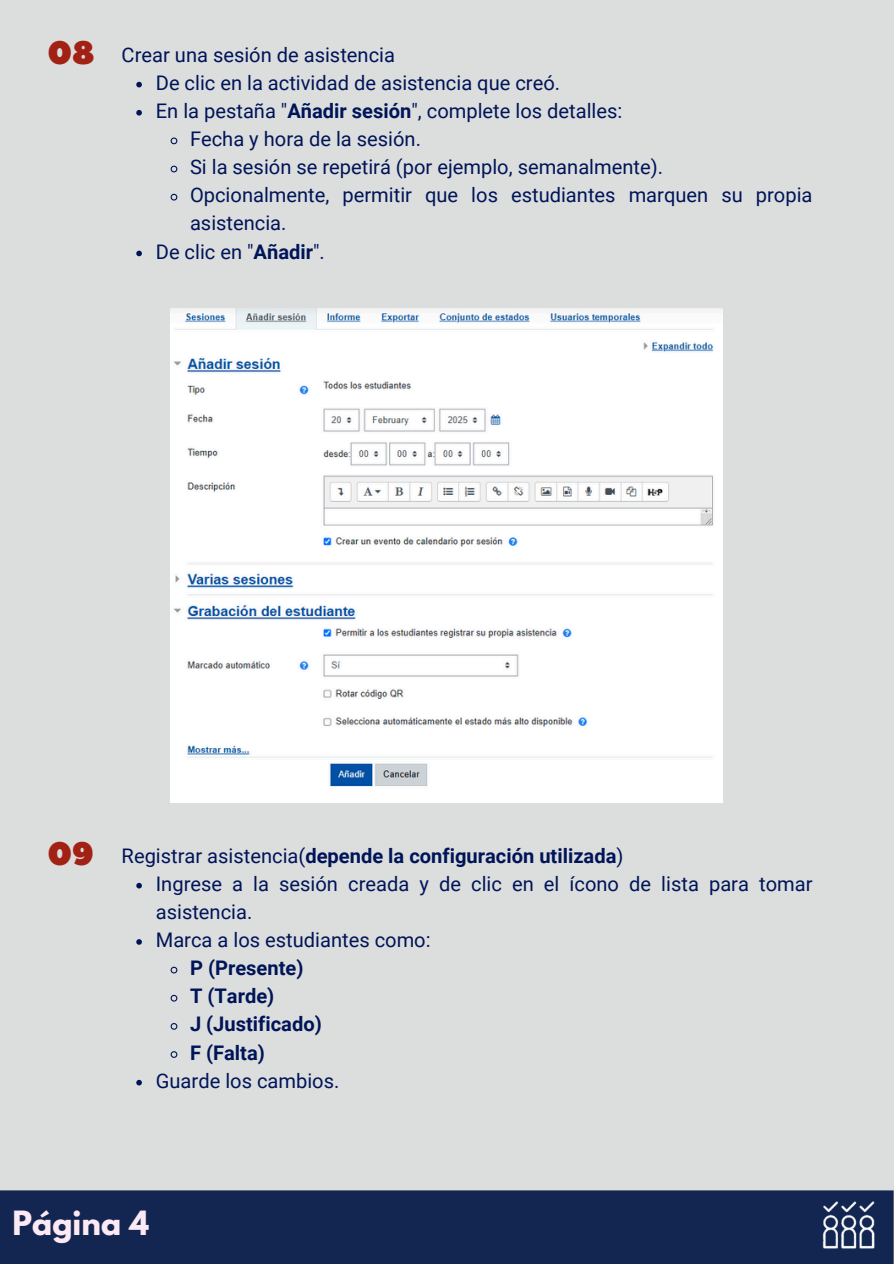
<style>
.page{position:relative;width:894px;height:1264px;background:#fff}
.page>*{position:absolute;margin:0;border:0;box-sizing:border-box;transform-origin:0 0}
.t1{font:32.55px "Peace Sans";color:#a22115}
.t2{font:700 29.55px "League Spartan";color:#fce9f3}
.t3{font:20.1px/28.2px "Roboto";color:#001458}
.t4{font:700 20.1px "Roboto";color:#001458}
.s1{font-weight:700}
.s2{font-weight:400}
</style>
<div class="page">
<div style="left:0;top:0;width:893px;height:1263px;background:#dcdedd"></div>
<div style="left:0;top:1190px;width:893px;height:73px;background:#132652"></div>
<img style="left:171px;top:308px;width:551px;height:494px">
<img style="left:822px;top:1201px;width:53px;height:47px">
<svg style="left:136px;top:82px;width:6px;height:5px"></svg>
<svg style="left:136px;top:110px;width:6px;height:6px"></svg>
<svg style="left:170px;top:137px;width:8px;height:8px"></svg>
<svg style="left:170px;top:165px;width:8px;height:8px"></svg>
<svg style="left:170px;top:193px;width:8px;height:8px"></svg>
<svg style="left:136px;top:251px;width:6px;height:5px"></svg>
<svg style="left:136px;top:882px;width:6px;height:6px"></svg>
<svg style="left:136px;top:939px;width:6px;height:5px"></svg>
<svg style="left:170px;top:966px;width:8px;height:8px"></svg>
<svg style="left:170px;top:994px;width:8px;height:8px"></svg>
<svg style="left:170px;top:1023px;width:8px;height:7px"></svg>
<svg style="left:170px;top:1051px;width:8px;height:7px"></svg>
<svg style="left:136px;top:1079px;width:6px;height:6px"></svg>
<p class="t1" style="left:47px;top:31px;width:49px">08</p>
<p class="t3" style="left:122px;top:41px;width:275px">Crear una sesión de asistencia</p>
<p class="t3" style="left:156px;top:69px;width:405px">De clic en la actividad de asistencia que creó.</p>
<p class="t3" style="left:156px;top:97px;width:468px">En la pestaña "<span class="s1">Añadir sesión</span>", complete los detalles:</p>
<p class="t3" style="left:190px;top:125px;width:232px">Fecha y hora de la sesión.</p>
<p class="t3" style="left:190px;top:153px;width:474px">Si la sesión se repetirá (por ejemplo, semanalmente).</p>
<p class="t3" style="left:190px;top:181px;width:623px">Opcionalmente, permitir que los estudiantes marquen su propia asistencia.</p>
<p class="t3" style="left:156px;top:237px;width:170px">De clic en "<span class="s1">Añadir</span>".</p>
<p class="t1" style="left:47px;top:832px;width:48px">09</p>
<p class="t4" style="left:122px;top:844px;width:503px"><span class="s2">Registrar asistencia(</span>depende la configuración utilizada<span class="s2">)</span></p>
<p class="t3" style="left:156px;top:869px;width:658px">Ingrese a la sesión creada y de clic en el ícono de lista para tomar asistencia.</p>
<p class="t3" style="left:156px;top:926px;width:276px">Marca a los estudiantes como:</p>
<p class="t4" style="left:190px;top:956px;width:115px">P (Presente)</p>
<p class="t4" style="left:190px;top:984px;width:86px">T (Tarde)</p>
<p class="t4" style="left:190px;top:1012px;width:133px">J (Justificado)</p>
<p class="t4" style="left:190px;top:1040px;width:76px">F (Falta)</p>
<p class="t3" style="left:156px;top:1066px;width:185px">Guarde los cambios.</p>
<p class="t2" style="left:13px;top:1207px;width:138px">Página 4</p>
</div>
